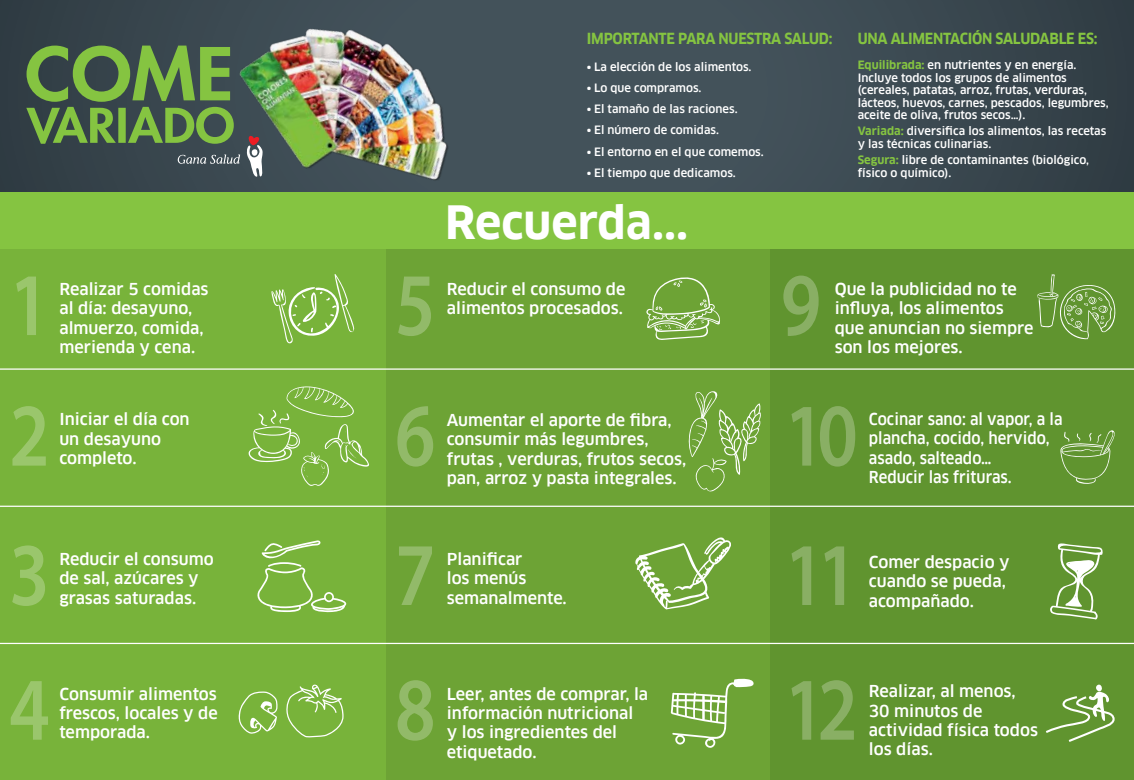
<style>
.page{position:relative;width:1134px;height:780px;background:#fff}
.page>*{position:absolute;margin:0;border:0;box-sizing:border-box;transform-origin:0 0}
.t1{font:700 44.88px "Clan Offc Pro";color:#fff}
.t2{font:500 16.12px/19.4px "Clan Offc Pro";color:#fff}
.t3{font:500 16.12px/19.4px "Clan Offc Pro";color:#fff;scale:.92 1}
.t4{font:700 15px "Clan Offc Pro";letter-spacing:-.02em;color:#85c441;scale:.92 1}
.t5{font:500 11.25px/12.5px "Clan Offc Pro";color:#fff}
.s1{font-weight:700;color:#85c441}
</style>
<div class="page">
<svg style="left:0;top:0;width:1134px;height:192px;background:#3c4a52"></svg>
<img style="left:229px;top:0;width:236px;height:192px">
<div style="left:0;top:192px;width:1134px;height:588px;background:#85c441"></div>
<div style="left:385px;top:249px;width:385px;height:531px;background:#6da335"></div>
<div style="left:0;top:249px;width:385px;height:531px;background:#78b33a"></div>
<div style="left:770px;top:249px;width:364px;height:531px;background:#60942f"></div>
<svg style="left:246px;top:134px;width:18px;height:43px"></svg>
<svg style="left:178px;top:154px;width:62px;height:10px"></svg>
<svg style="left:26px;top:46px;width:208px;height:98px;background:#5a7e46"></svg>
<svg style="left:16px;top:276px;width:20px;height:59px"></svg>
<svg style="left:12px;top:406px;width:34px;height:59px"></svg>
<svg style="left:12px;top:545px;width:33px;height:61px"></svg>
<svg style="left:11px;top:681px;width:37px;height:58px"></svg>
<svg style="left:271px;top:274px;width:84px;height:69px"></svg>
<svg style="left:398px;top:276px;width:33px;height:60px"></svg>
<svg style="left:646px;top:277px;width:74px;height:63px"></svg>
<svg style="left:397px;top:406px;width:36px;height:60px"></svg>
<svg style="left:688px;top:391px;width:73px;height:101px"></svg>
<svg style="left:635px;top:537px;width:96px;height:72px"></svg>
<svg style="left:399px;top:546px;width:33px;height:59px"></svg>
<svg style="left:398px;top:680px;width:35px;height:60px"></svg>
<svg style="left:671px;top:678px;width:83px;height:70px"></svg>
<svg style="left:1037px;top:274px;width:79px;height:65px"></svg>
<svg style="left:1050px;top:543px;width:53px;height:76px"></svg>
<svg style="left:783px;top:275px;width:36px;height:61px"></svg>
<svg style="left:791px;top:546px;width:53px;height:59px"></svg>
<svg style="left:791px;top:680px;width:63px;height:59px"></svg>
<svg style="left:791px;top:406px;width:64px;height:60px"></svg>
<svg style="left:1046px;top:684px;width:69px;height:58px"></svg>
<hr style="left:0;top:505px;width:1134px;height:2px;background:#fff">
<hr style="left:0;top:642px;width:1134px;height:2px;background:#fff">
<hr style="left:0;top:368px;width:1134px;height:1px;background:#fff">
<svg style="left:238px;top:691px;width:40px;height:43px"></svg>
<svg style="left:286px;top:684px;width:58px;height:53px"></svg>
<svg style="left:257px;top:540px;width:90px;height:72px"></svg>
<svg style="left:1060px;top:430px;width:55px;height:54px"></svg>
<svg style="left:248px;top:386px;width:121px;height:100px"></svg>
<p class="t2" style="left:59px;top:279px;width:151px">Realizar 5 comidas al día: desayuno, almuerzo, comida, merienda y cena.</p>
<p class="t2" style="left:59px;top:410px;width:132px">Iniciar el día con un desayuno completo.</p>
<p class="t2" style="left:59px;top:549px;width:156px">Reducir el consumo de sal, azúcares y grasas saturadas.</p>
<p class="t2" style="left:59px;top:683px;width:160px;text-align:justify">Consumir alimentos frescos, locales y de temporada.</p>
<p class="t4" style="left:587px;top:29px;width:268px">IMPORTANTE PARA NUESTRA SALUD:</p>
<p class="t5" style="left:587px;top:61px;width:166px">• La elección de los alimentos.</p>
<p class="t5" style="left:587px;top:82px;width:116px">• Lo que compramos.</p>
<p class="t5" style="left:587px;top:103px;width:152px">• El tamaño de las raciones.</p>
<p class="t5" style="left:587px;top:124px;width:134px">• El número de comidas.</p>
<p class="t5" style="left:587px;top:145px;width:178px">• El entorno en el que comemos.</p>
<p class="t5" style="left:587px;top:166px;width:150px">• El tiempo que dedicamos.</p>
<h1 class="t1" style="left:445px;top:197px;width:245px">RECUERDA...</h1>
<p class="t4" style="left:858px;top:29px;width:262px">UNA ALIMENTACIÓN SALUDABLE ES:</p>
<p class="t5" style="left:858px;top:59px;width:252px"><span class="s1">EQUILIBRADA:</span> en nutrientes y en energía.<br>Incluye todos los grupos de alimentos (cereales, patatas, arroz, frutas, verduras, lácteos, huevos, carnes, pescados, legumbres, aceite de oliva, frutos secos…).</p>
<p class="t5" style="left:858px;top:125px;width:250px"><span class="s1">VARIADA:</span> diversifica los alimentos, las recetas y las técnicas culinarias.</p>
<p class="t5" style="left:858px;top:154px;width:233px"><span class="s1">SEGURA:</span> libre de contaminantes (biológico, físico o químico).</p>
<p class="t2" style="left:447px;top:279px;width:180px">Reducir el consumo de alimentos procesados.</p>
<p class="t2" style="left:447px;top:410px;width:241px">Aumentar el aporte de fibra, consumir más legumbres, frutas , verduras, frutos secos, pan, arroz y pasta integrales.</p>
<p class="t2" style="left:447px;top:549px;width:121px">Planificar<br>los menús semanalmente.</p>
<p class="t2" style="left:447px;top:683px;width:203px">Leer, antes de comprar, la información nutricional<br>y los ingredientes del etiquetado.</p>
<p class="t2" style="left:835px;top:279px;width:200px">Que la publicidad no te influya, los alimentos que anuncian no siempre son los mejores.</p>
<p class="t3" style="left:869px;top:409px;width:212px">Cocinar sano: al vapor, a la plancha, cocido, hervido, asado, salteado…<br>Reducir las frituras.</p>
<p class="t2" style="left:869px;top:552px;width:142px">Comer despacio y cuando se pueda, acompañado.</p>
<p class="t2" style="left:869px;top:681px;width:171px">Realizar, al menos,<br>30 minutos de actividad física todos los días.</p>
</div>
